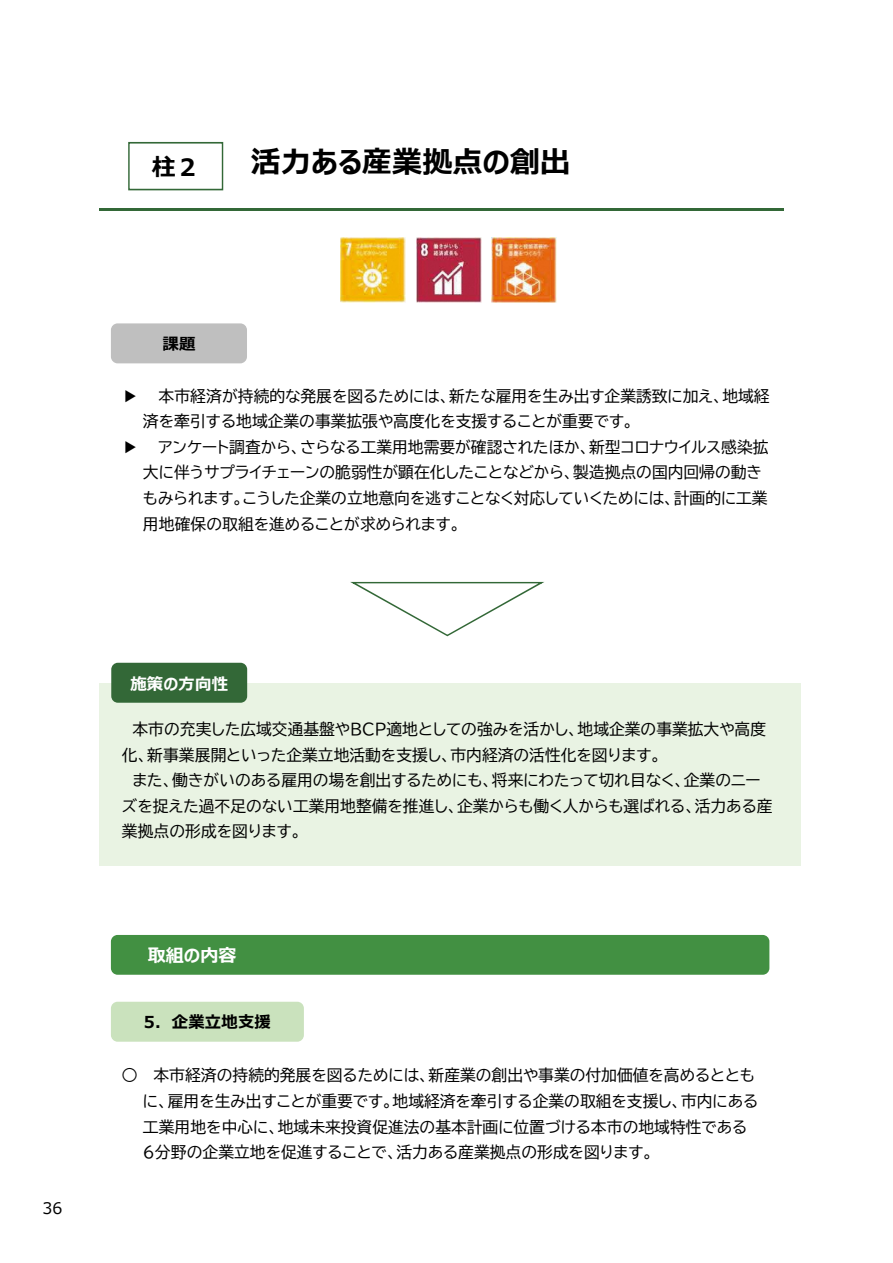
<style>
.page{position:relative;width:893px;height:1263px;background:#fff}
.page>*{position:absolute;margin:0;border:0;box-sizing:border-box;transform-origin:0 0}
.t1{font:700 30px "Meiryo UI";letter-spacing:-.005em;color:#000}
.t2{font:700 23.85px "Meiryo UI";color:#000}
.t3{font:700 17.85px "Meiryo UI";color:#fff}
.t4{font:700 16.5px "Meiryo UI";color:#000}
.t5{font:700 16.5px "Meiryo UI";color:#fff}
.t6{font:15.9px "Meiryo";color:#000}
.t7{font:15.75px/25.5px "BIZ UDP Gothic";color:#000}
.t8{font:15.75px "Meiryo UI";color:#000}
</style>
<div class="page">
<div style="left:99px;top:683px;width:701px;height:182px;background:#e9f3e3"></div>
<div style="left:111px;top:663px;width:136px;height:40px;background:#336837;border-radius:7px"></div>
<div style="left:111px;top:323px;width:136px;height:40px;background:#bfbfbf;border-radius:7px"></div>
<img style="left:341px;top:237px;width:65px;height:65px">
<img style="left:416px;top:237px;width:65px;height:65px">
<img style="left:491px;top:237px;width:65px;height:65px">
<svg style="left:350px;top:582px;width:194px;height:54px"></svg>
<svg style="left:128px;top:142px;width:95px;height:48px"></svg>
<hr style="left:99px;top:208px;width:685px;height:3px;background:#336837">
<div style="left:111px;top:935px;width:658px;height:40px;background:#429042;border-radius:7px"></div>
<div style="left:111px;top:1002px;width:193px;height:40px;background:#cae2bd;border-radius:7px"></div>
<h2 class="t2" style="left:152px;top:150px;width:49px">柱２</h2>
<h1 class="t1" style="left:251px;top:140px;width:321px">活⼒ある産業拠点の創出</h1>
<p class="t6" style="left:43px;top:1199px;width:21px">36</p>
<p class="t4" style="left:163px;top:332px;width:34px">課題</p>
<p class="t8" style="left:122px;top:385px;width:17px">▶</p>
<p class="t7" style="left:143px;top:383px;width:628px;text-indent:16px">本市経済が持続的な発展を図るためには、新たな雇用を生み出す企業誘致に加え、地域経済を牽引する地域企業の事業拡張や高度化を支援することが重要です。</p>
<p class="t8" style="left:122px;top:436px;width:17px">▶</p>
<p class="t7" style="left:143px;top:434px;width:627px;text-indent:16px">アンケート調査から、さらなる工業用地需要が確認されたほか、新型コロナウイルス感染拡大に伴うサプライチェーンの脆弱性が顕在化したことなどから、製造拠点の国内回帰の動きもみられます。こうした企業の立地意向を逃すことなく対応していくためには、計画的に工業用地確保の取組を進めることが求められます。</p>
<p class="t5" style="left:130px;top:672px;width:99px">施策の⽅向性</p>
<p class="t7" style="left:122px;top:716px;width:646px;text-indent:10px">本市の充実した広域交通基盤やBCP適地としての強みを活かし、地域企業の事業拡大や高度化、新事業展開といった企業立地活動を支援し、市内経済の活性化を図ります。</p>
<p class="t7" style="left:122px;top:767px;width:652px;text-indent:10px">また、働きがいのある雇用の場を創出するためにも、将来にわたって切れ目なく、企業のニーズを捉えた過不足のない工業用地整備を推進し、企業からも働く人からも選ばれる、活力ある産業拠点の形成を図ります。</p>
<p class="t3" style="left:148px;top:943px;width:90px">取組の内容</p>
<p class="t4" style="left:144px;top:1011px;width:129px">5. 企業⽴地⽀援</p>
<p class="t7" style="left:143px;top:1063px;width:617px;text-indent:-21px">○ 本市経済の持続的発展を図るためには、新産業の創出や事業の付加価値を高めるとともに、雇用を生み出すことが重要です。地域経済を牽引する企業の取組を支援し、市内にある工業用地を中心に、地域未来投資促進法の基本計画に位置づける本市の地域特性である6分野の企業立地を促進することで、活力ある産業拠点の形成を図ります。</p>
</div>
